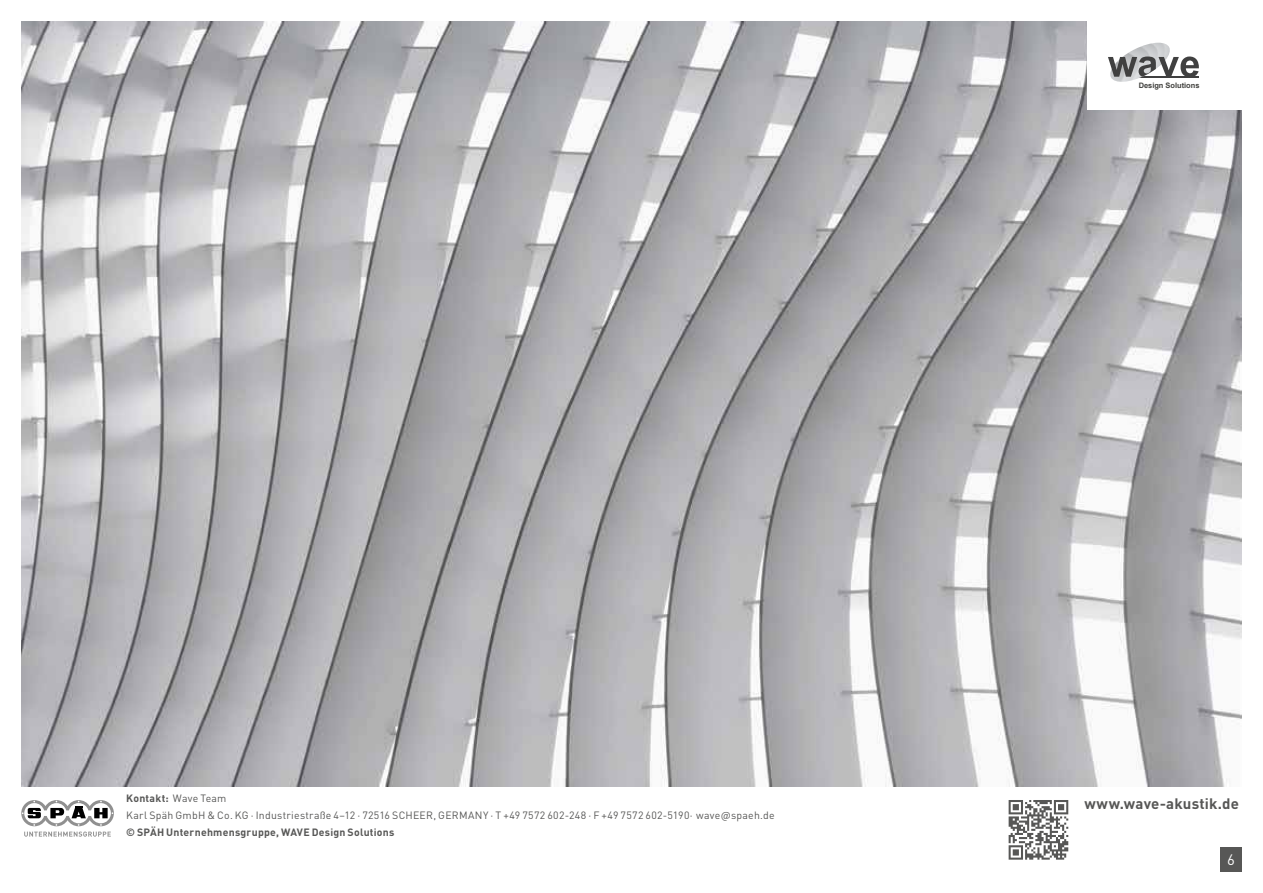
<style>
.page{position:relative;width:1263px;height:893px;background:#fff}
.page>*{position:absolute;margin:0;border:0;box-sizing:border-box;transform-origin:0 0}
.t1{font:700 15px "DINOT";letter-spacing:.01em;color:#575756}
.t2{font:15px "DINOT";color:#fff}
.t3{font:10.5px/17px "DINOT";letter-spacing:.025em;color:#575756}
.t4{font:700 10.5px "DINOT";letter-spacing:.02em;color:#575756}
.t5{font:700 7.5px "Arial";color:#40403d}
.s1{font-weight:700}
</style>
<div class="page">
<div style="left:1220px;top:847px;width:22px;height:25px;background:#575756"></div>
<img style="left:21px;top:21px;width:1221px;height:765px">
<svg style="left:21px;top:800px;width:93px;height:37px"></svg>
<svg style="left:1008px;top:800px;width:60px;height:60px"></svg>
<div style="left:1087px;top:0;width:176px;height:109px;background:#fff"></div>
<hr style="left:1122px;top:77px;width:77px;height:1px;background:#404040">
<svg style="left:1108px;top:57px;width:91px;height:20px"></svg>
<p class="t3" style="left:126px;top:790px;width:650px"><span class="s1">Kontakt:</span> Wave Team<br>Karl Späh GmbH &amp; Co. KG · Industriestraße 4–12 · 72516 SCHEER, GERMANY · T +49 7572 602-248 · F +49 7572 602-5190· wave@spaeh.de</p>
<p class="t4" style="left:126px;top:825px;width:270px">© SPÄH Unternehmensgruppe, WAVE Design Solutions</p>
<p class="t5" style="left:1139px;top:80px;width:62px">Design Solutions</p>
<h1 class="t1" style="left:1084px;top:794px;width:156px">www.wave-akustik.de</h1>
<h1 class="t2" style="left:1227px;top:850px;width:9px">6</h1>
</div>
